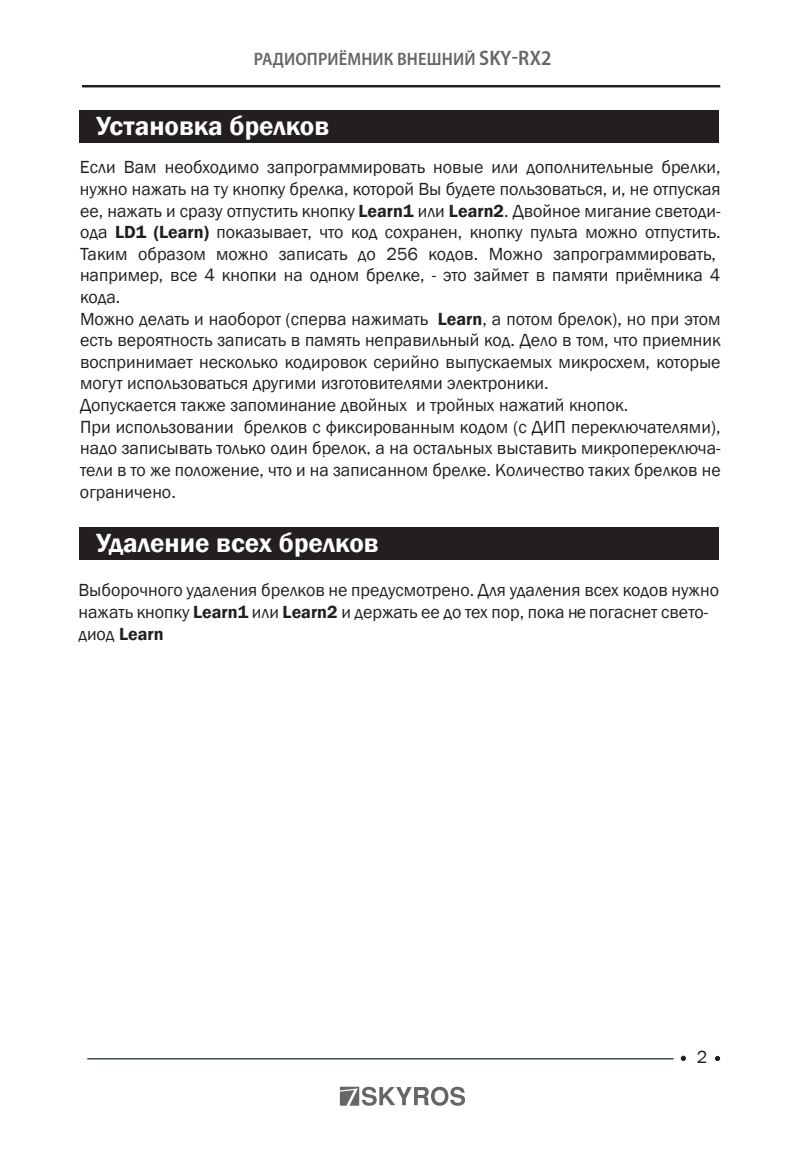
<style>
.page{position:relative;width:808px;height:1149px;background:#fff}
.page>*{position:absolute;margin:0;border:0;box-sizing:border-box;transform-origin:0 0}
.t1{font:600 27px "Franklin Gothic";color:#fff}
.t2{font:18px/21.6px "Franklin Gothic";color:#231f20}
.t3{font:600 semi-condensed 18px "Myriad Pro";letter-spacing:.005em;color:#666}
.s1{font-size:21px}
.s2{font-weight:600}
</style>
<div class="page">
<hr style="left:87px;top:1057px;width:586px;height:2px;background:#425159">
<svg style="left:715px;top:1055px;width:5px;height:5px"></svg>
<svg style="left:681px;top:1055px;width:5px;height:5px"></svg>
<svg style="left:340px;top:1086px;width:125px;height:19px"></svg>
<div style="left:82px;top:86px;width:638px;height:1px;border:1px solid #231f20"></div>
<div style="left:79px;top:110px;width:639px;height:32px;background:#231f20"></div>
<div style="left:79px;top:527px;width:639px;height:32px;background:#231f20"></div>
<p class="t3" style="left:254px;top:48px;width:299px">РАДИОПРИЁМНИК ВНЕШНИЙ <span class="s1">SKY-RX2</span></p>
<h1 class="t1" style="left:96px;top:109px;width:234px">Установка брелков</h1>
<p class="t2" style="left:80px;top:157px;width:642px">Если Вам необходимо запрограммировать новые или дополнительные брелки, нужно нажать на ту кнопку брелка, которой Вы будете пользоваться, и, не отпуская ее, нажать и сразу отпустить кнопку <span class="s2">Learn1</span> или <span class="s2">Learn2</span>. Двойное мигание светоди&shy;ода <span class="s2">LD1 (Learn)</span> показывает, что код сохранен, кнопку пульта можно отпустить.<br>Таким образом можно записать до 256 кодов. Можно запрограммировать, например, все 4 кнопки на одном брелке, - это займет в памяти приёмника 4 кода.<br>Можно делать и наоборот (сперва нажимать <span class="s2">Learn</span>, а потом брелок), но при этом есть вероятность записать в память неправильный код. Дело в том, что приемник воспринимает несколько кодировок серийно выпускаемых микросхем, которые могут использоваться другими изготовителями электроники.<br>Допускается также запоминание двойных и тройных нажатий кнопок.<br>При использовании брелков с фиксированным кодом (с ДИП переключателями), надо записывать только один брелок, а на остальных выставить микропереключа&shy;тели в то же положение, что и на записанном брелке. Количество таких брелков не ограничено.</p>
<h1 class="t1" style="left:96px;top:526px;width:284px">Удаление всех брелков</h1>
<p class="t2" style="left:78px;top:580px;width:642px">Выборочного удаления брелков не предусмотрено. Для удаления всех кодов нужно нажать кнопку <span class="s2">Learn1</span> или <span class="s2">Learn2</span> и держать ее до тех пор, пока не погаснет свето&shy;диод <span class="s2">Learn</span></p>
<p class="t2" style="left:697px;top:1045px;width:12px">2</p>
</div>
